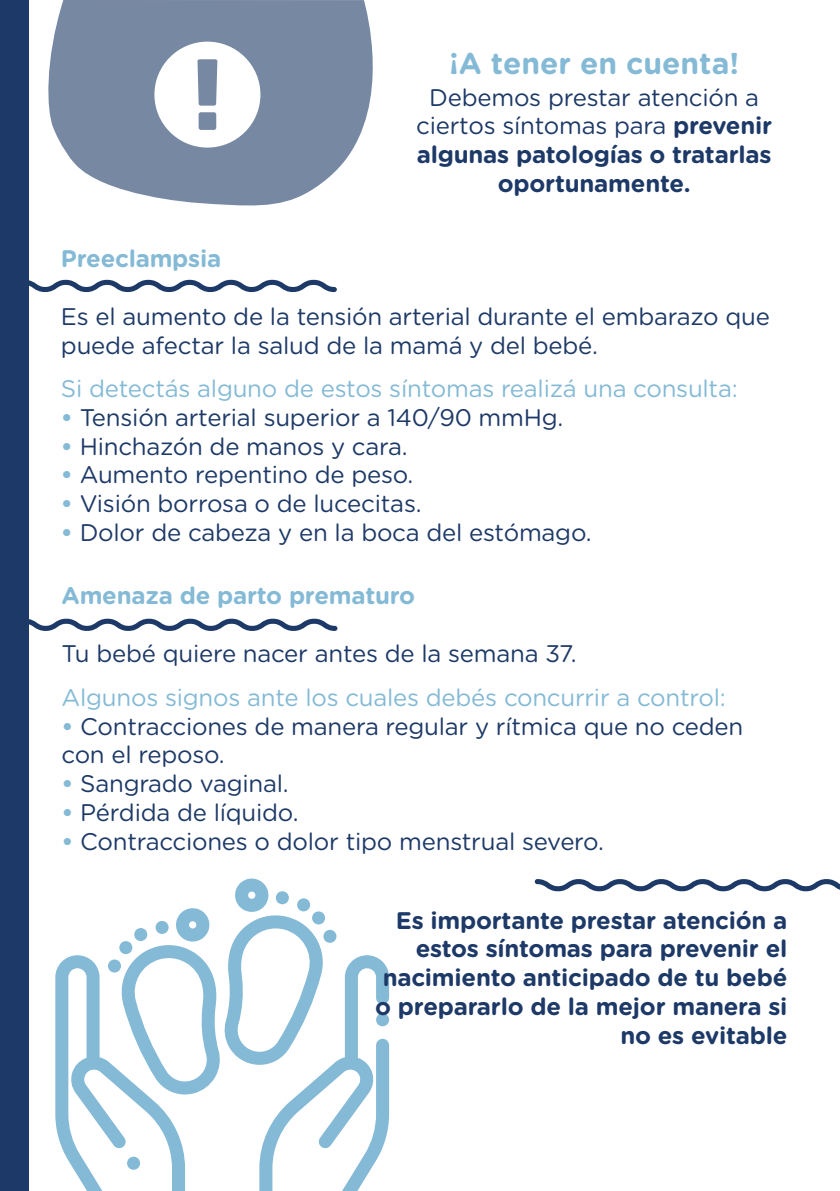
<style>
.page{position:relative;width:840px;height:1191px;background:#fff}
.page>*{position:absolute;margin:0;border:0;box-sizing:border-box;transform-origin:0 0}
.t1{font:700 30px "Gotham Rounded";color:#84bad6}
.t2{font:24px/28.8px "Gotham Rounded";letter-spacing:-.01em;color:#1d3967}
.t3{font:700 24px/28.8px "Gotham Rounded";letter-spacing:-.01em;color:#1d3967;text-align:center}
.t4{font:24px "Gotham Rounded";letter-spacing:-.01em;color:#84bad6}
.t5{font:700 24px "Gotham Rounded";letter-spacing:-.01em;color:#84bad6}
.s1{font-weight:400}
.s2{font-weight:700;color:#84bad6}
</style>
<div class="page">
<svg style="left:48px;top:0;width:324px;height:205px;background:#8997af"></svg>
<div style="left:0;top:0;width:28px;height:1191px;background:#1d3967"></div>
<svg style="left:154px;top:42px;width:106px;height:106px"></svg>
<svg style="left:28px;top:280px;width:308px;height:12px"></svg>
<svg style="left:28px;top:618px;width:309px;height:13px"></svg>
<svg style="left:534px;top:879px;width:305px;height:12px"></svg>
<svg style="left:55px;top:878px;width:334px;height:313px"></svg>
<p class="t1" style="left:449px;top:41px;width:291px">¡A tener en cuenta!</p>
<p class="t3" style="left:416px;top:82px;width:357px"><span class="s1">Debemos prestar atención a ciertos síntomas para</span> prevenir algunas patologías o tratarlas oportunamente.</p>
<p class="t5" style="left:61px;top:241px;width:162px">Preeclampsia</p>
<p class="t2" style="left:61px;top:301px;width:710px">Es el aumento de la tensión arterial durante el embarazo que puede afectar la salud de la mamá y del bebé.</p>
<p class="t4" style="left:61px;top:372px;width:678px">Si detectás alguno de estos síntomas realizá una consulta:</p>
<p class="t2" style="left:61px;top:402px;width:503px"><span class="s2">•</span> Tensión arterial superior a 140/90 mmHg.</p>
<p class="t2" style="left:61px;top:430px;width:348px"><span class="s2">•</span> Hinchazón de manos y cara.</p>
<p class="t2" style="left:61px;top:459px;width:354px"><span class="s2">•</span> Aumento repentino de peso.</p>
<p class="t2" style="left:61px;top:488px;width:362px"><span class="s2">•</span> Visión borrosa o de lucecitas.</p>
<p class="t2" style="left:61px;top:517px;width:532px"><span class="s2">•</span> Dolor de cabeza y en la boca del estómago.</p>
<p class="t5" style="left:62px;top:578px;width:355px">Amenaza de parto prematuro</p>
<p class="t2" style="left:62px;top:637px;width:516px">Tu bebé quiere nacer antes de la semana 37.</p>
<p class="t4" style="left:62px;top:680px;width:665px">Algunos signos ante los cuales debés concurrir a control:</p>
<p class="t2" style="left:61px;top:710px;width:683px"><span class="s2">•</span> Contracciones de manera regular y rítmica que no ceden con el reposo.</p>
<p class="t2" style="left:61px;top:768px;width:229px"><span class="s2">•</span> Sangrado vaginal.</p>
<p class="t2" style="left:61px;top:797px;width:238px"><span class="s2">•</span> Pérdida de líquido.</p>
<p class="t2" style="left:61px;top:826px;width:543px"><span class="s2">•</span> Contracciones o dolor tipo menstrual severo.</p>
<p class="t3" style="left:375px;top:904px;width:413px;text-align:right">Es importante prestar atención a estos síntomas para prevenir el nacimiento anticipado de tu bebé o prepararlo de la mejor manera si no es evitable</p>
</div>
